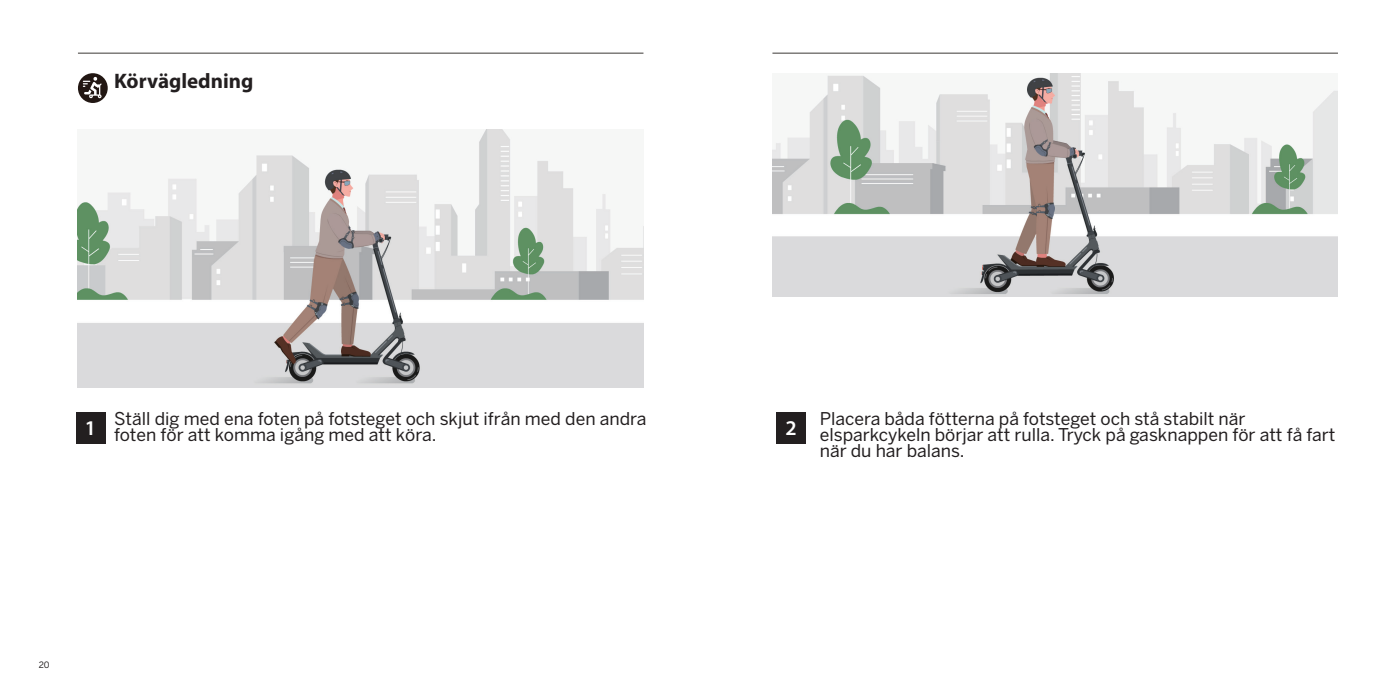
<style>
.page{position:relative;width:1389px;height:695px;background:#fff}
.page>*{position:absolute;margin:0;border:0;box-sizing:border-box;transform-origin:0 0}
.t1{font:700 21px "Myriad Pro";color:#231f20}
.t2{font:600 21px "Myriad Pro";color:#fff}
.t3{font:17.5px/15.8px "Benton Sans";color:#231f20}
.t4{font:8.75px "Benton Sans";color:#231f20}
</style>
<div class="page">
<div style="left:78px;top:73px;width:30px;height:30px;background:#221713;border-radius:50%"></div>
<img style="left:78px;top:129px;width:565px;height:258px">
<hr style="left:772px;top:53px;width:566px;height:1px;background:#3b3936">
<hr style="left:78px;top:53px;width:565px;height:1px;background:#3b3936">
<img style="left:772px;top:73px;width:566px;height:223px">
<svg style="left:83px;top:77px;width:19px;height:21px"></svg>
<div style="left:76px;top:412px;width:29px;height:31px;background:#231f20"></div>
<div style="left:776px;top:412px;width:30px;height:31px;background:#231f20"></div>
<p class="t1" style="left:114px;top:67px;width:141px">Körvägledning</p>
<p class="t3" style="left:114px;top:410px;width:534px">Ställ dig med ena foten på fotsteget och skjut ifrån med den andra foten för att komma igång med att köra.</p>
<p class="t3" style="left:820px;top:410px;width:517px">Placera båda fötterna på fotsteget och stå stabilt när elsparkcykeln börjar att rulla. Tryck på gasknappen för att få fart när du har balans.</p>
<p class="t2" style="left:85px;top:415px;width:13px">1</p>
<p class="t2" style="left:786px;top:415px;width:13px">2</p>
<p class="t4" style="left:39px;top:660px;width:12px">20</p>
</div>
